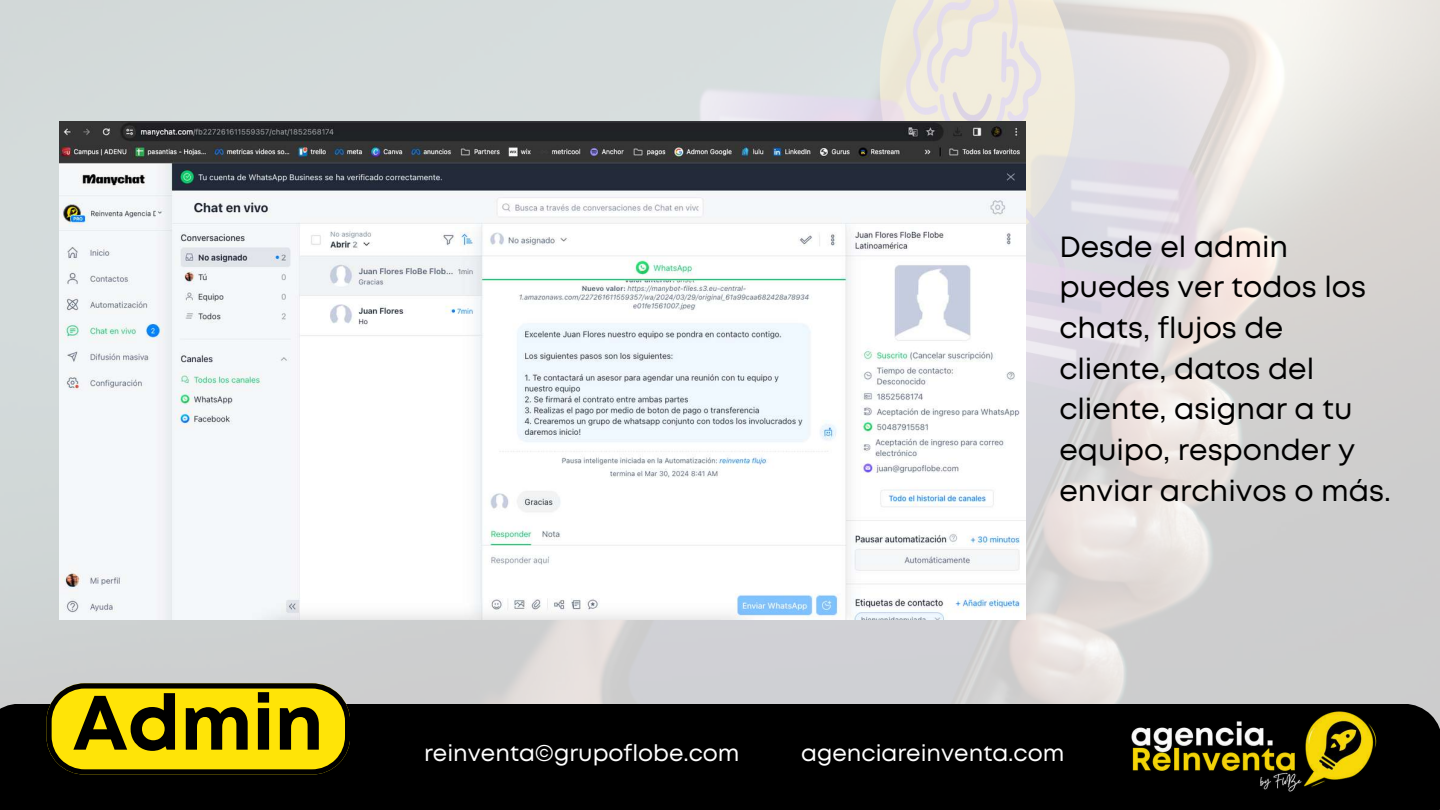
<style>
.page{position:relative;width:1440px;height:810px;background:#fff}
.page>*{position:absolute;margin:0;border:0;box-sizing:border-box;transform-origin:0 0}
.t1{font:700 76.9px "Mont";color:#000}
.t2{font:29.2px/40.6px "Mont";color:#000}
.t3{font:22.8px "Mont";color:#fff}
</style>
<div class="page">
<img style="left:0;top:0;width:1440px;height:704px">
<div style="left:0;top:704px;width:1440px;height:106px;background:#000"></div>
<img style="left:1088px;top:584px;width:332px;height:226px">
<svg style="left:46px;top:683px;width:304px;height:92px;background:#d5bf0a"></svg>
<img style="left:60px;top:121px;width:966px;height:499px">
<h1 class="t1" style="left:73px;top:694px;width:253px">Admin</h1>
<p class="t2" style="left:1059px;top:228px;width:333px">Desde el admin puedes ver todos los chats, flujos de cliente, datos del cliente, asignar a tu equipo, responder y enviar archivos o más.</p>
<p class="t3" style="left:424px;top:745px;width:317px">reinventa©grupoflobe.com</p>
<p class="t3" style="left:801px;top:745px;width:265px">agenciareinventa.com</p>
</div>
